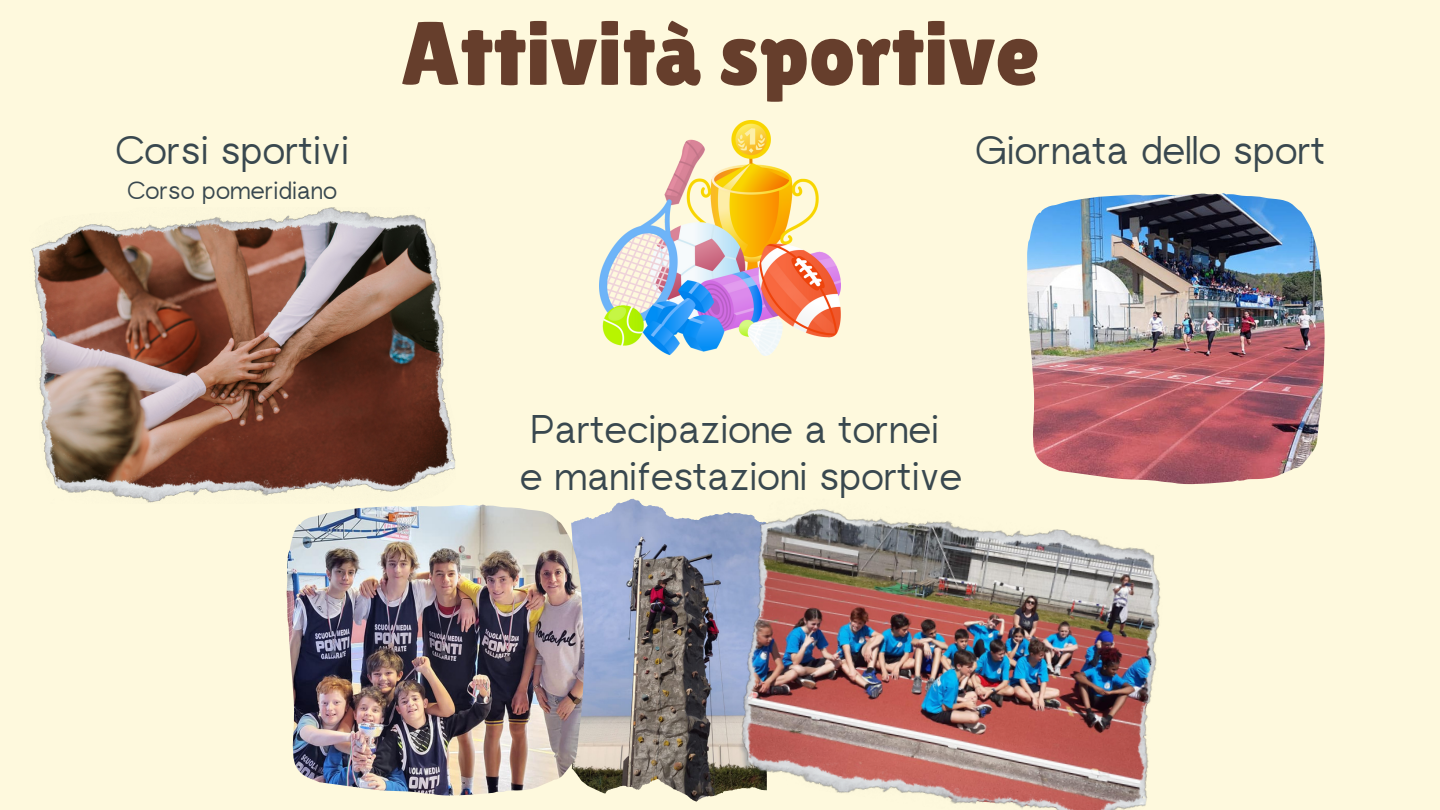
<style>
.page{position:relative;width:1440px;height:810px;background:#fef9dd}
.page>*{position:absolute;margin:0;border:0;box-sizing:border-box;transform-origin:0 0}
.t1{font:90px "Lilita One";color:#663e2c}
.t2{font:40px "rugratssans";color:#39484f}
.t3{font:25px "rugratssans";color:#39484f}
</style>
<div class="page">
<img style="left:600px;top:121px;width:240px;height:235px">
<img style="left:1027px;top:193px;width:297px;height:291px">
<img style="left:31px;top:208px;width:425px;height:295px">
<img style="left:584px;top:527px;width:136px;height:274px">
<img style="left:287px;top:505px;width:297px;height:290px">
<img style="left:720px;top:509px;width:441px;height:301px">
<p class="t2" style="left:116px;top:136px;width:235px">Corsi sportivi</p>
<p class="t3" style="left:128px;top:181px;width:211px">Corso pomeridiano</p>
<p class="t1" style="left:401px;top:2px;width:640px">Attività sportive</p>
<p class="t2" style="left:975px;top:136px;width:352px">Giornata dello sport</p>
<p class="t2" style="left:531px;top:415px;width:410px">Partecipazione a tornei</p>
<p class="t2" style="left:520px;top:462px;width:444px">e manifestazioni sportive</p>
</div>
